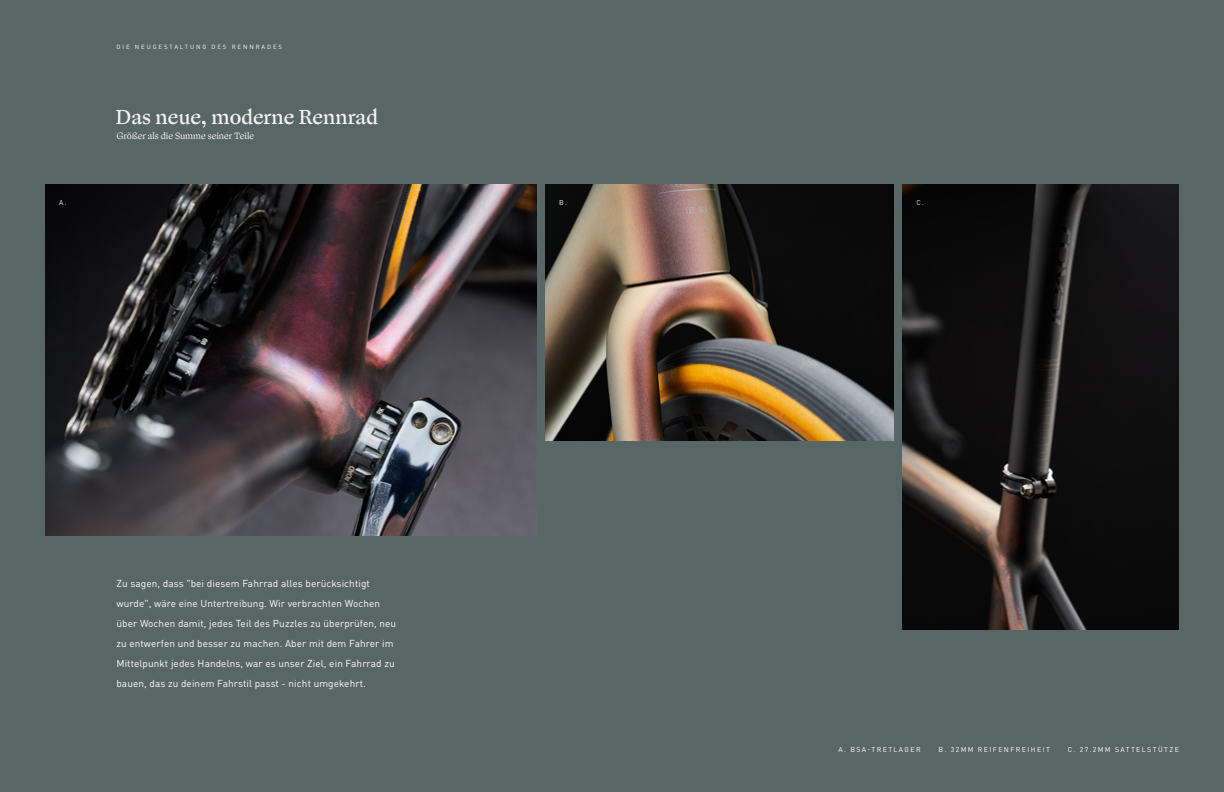
<style>
.page{position:relative;width:1224px;height:792px;background:#586666}
.page>*{position:absolute;margin:0;border:0;box-sizing:border-box;transform-origin:0 0}
.t1{font:500 20px "Ogg Text DA";color:#f4f2ee}
.t2{font:10px/20px "DIN Pro";letter-spacing:.01em;color:#fff}
.t3{font:9px "Ogg Text DA";color:#fff}
.t4{font:7px "DIN Pro";letter-spacing:.2em;color:#fff}
.t5{font:7px "DIN Pro";color:#f4f2ee}
.t6{font:6px "DIN Pro";letter-spacing:.32em;color:#fff}
</style>
<div class="page">
<img style="left:45px;top:184px;width:491px;height:351px">
<img style="left:545px;top:184px;width:348px;height:257px">
<img style="left:902px;top:184px;width:277px;height:445px">
<p class="t6" style="left:116px;top:42px;width:167px">DIE NEUGESTALTUNG DES RENNRADES</p>
<h1 class="t1" style="left:116px;top:104px;width:264px">Das neue, moderne Rennrad</h1>
<p class="t3" style="left:117px;top:130px;width:139px">Größer als die Summe seiner Teile</p>
<p class="t5" style="left:59px;top:197px;width:9px">A.</p>
<p class="t5" style="left:559px;top:197px;width:9px">B.</p>
<p class="t5" style="left:916px;top:197px;width:9px">C.</p>
<p class="t2" style="left:116px;top:573px;width:281px">Zu sagen, dass "bei diesem Fahrrad alles berücksichtigt wurde", wäre eine Untertreibung. Wir verbrachten Wochen über Wochen damit, jedes Teil des Puzzles zu überprüfen, neu zu entwerfen und besser zu machen. Aber mit dem Fahrer im Mittelpunkt jedes Handelns, war es unser Ziel, ein Fahrrad zu bauen, das zu deinem Fahrstil passt - nicht umgekehrt.</p>
<p class="t4" style="left:839px;top:744px;width:84px">A. BSA-TRETLAGER</p>
<p class="t4" style="left:939px;top:744px;width:113px">B. 32MM REIFENFREIHEIT</p>
<p class="t4" style="left:1068px;top:744px;width:113px">C. 27.2MM SATTELSTÜTZE</p>
</div>
